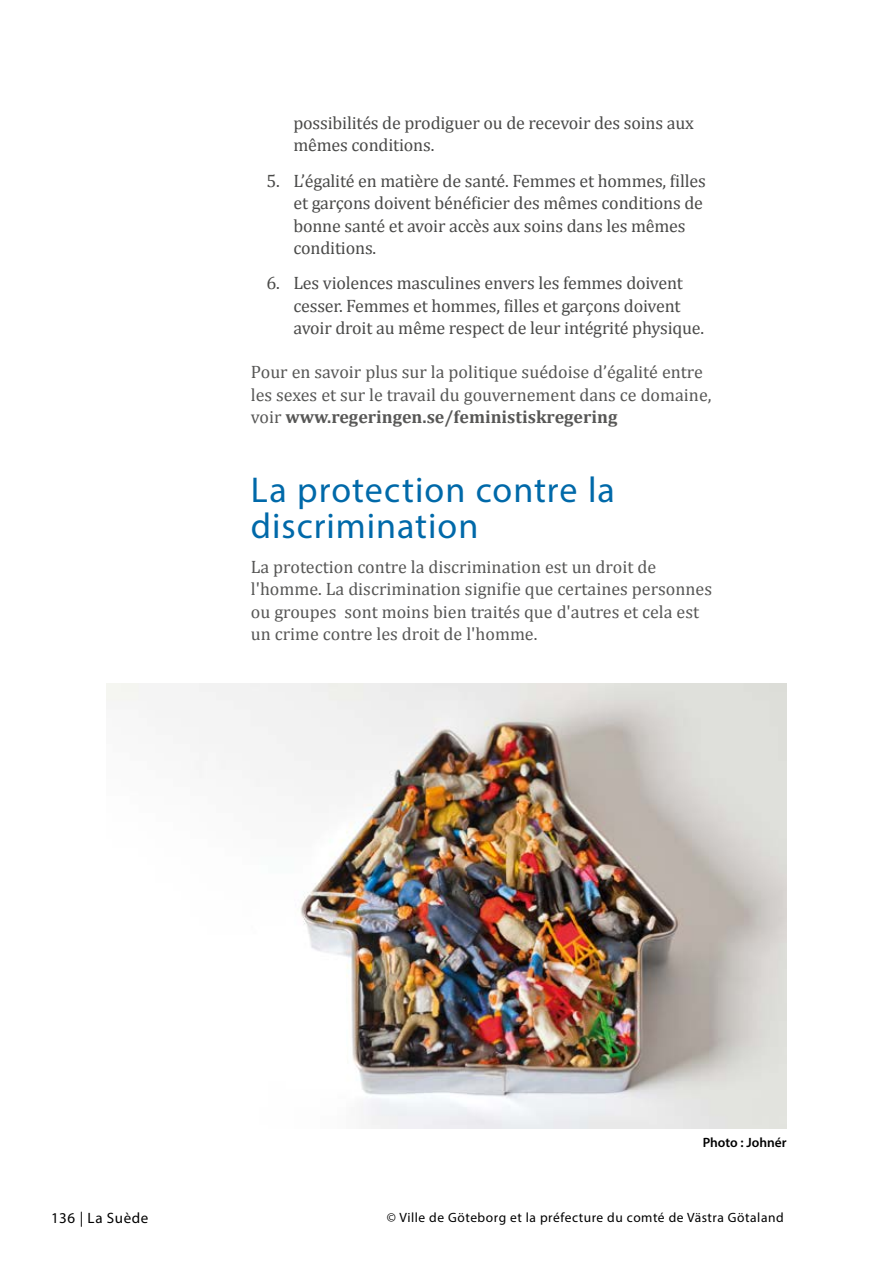
<style>
.page{position:relative;width:893px;height:1263px;background:#fff}
.page>*{position:absolute;margin:0;border:0;box-sizing:border-box;transform-origin:0 0}
.t1{font:36px/36px "Myriad Pro";letter-spacing:.025em;color:#0069a9}
.t2{font:18px/22.5px "Cambria";letter-spacing:-.01em;color:#4a4a49}
.t3{font:18px/22.5px "Cambria";color:#575756}
.t4{font:15px "Myriad Pro";letter-spacing:.04em;color:#000}
.t5{font:13.5px "Myriad Pro";letter-spacing:.04em;color:#000}
.t6{font:600 13.5px "Myriad Pro";color:#000}
.s1{font-weight:700}
</style>
<div class="page">
<img style="left:106px;top:683px;width:681px;height:445px">
<p class="t2" style="left:293px;top:111px;width:402px">possibilités de prodiguer ou de recevoir des soins aux mêmes conditions.</p>
<p class="t2" style="left:293px;top:169px;width:414px;text-indent:-27px">5. L’égalité en matière de santé. Femmes et hommes, filles et garçons doivent bénéficier des mêmes conditions de bonne santé et avoir accès aux soins dans les mêmes conditions.</p>
<p class="t2" style="left:293px;top:272px;width:412px;text-indent:-27px">6. Les violences masculines envers les femmes doivent cesser. Femmes et hommes, filles et garçons doivent avoir droit au même respect de leur intégrité physique.</p>
<p class="t3" style="left:251px;top:361px;width:462px">Pour en savoir plus sur la politique suédoise d’égalité entre les sexes et sur le travail du gouvernement dans ce domaine, voir <span class="s1">www.regeringen.se/feministiskregering</span></p>
<h1 class="t1" style="left:251px;top:471px;width:366px">La protection contre la discrimination</h1>
<p class="t3" style="left:251px;top:555px;width:463px">La protection contre la discrimination est un droit de l'homme. La discrimination signifie que certaines personnes ou groupes sont moins bien traités que d'autres et cela est un crime contre les droit de l'homme.</p>
<p class="t6" style="left:703px;top:1133px;width:85px">Photo : Johnér</p>
<p class="t4" style="left:51px;top:1209px;width:99px">136 | La Suède</p>
<p class="t5" style="left:387px;top:1209px;width:398px">© Ville de Göteborg et la préfecture du comté de Västra Götaland</p>
</div>
